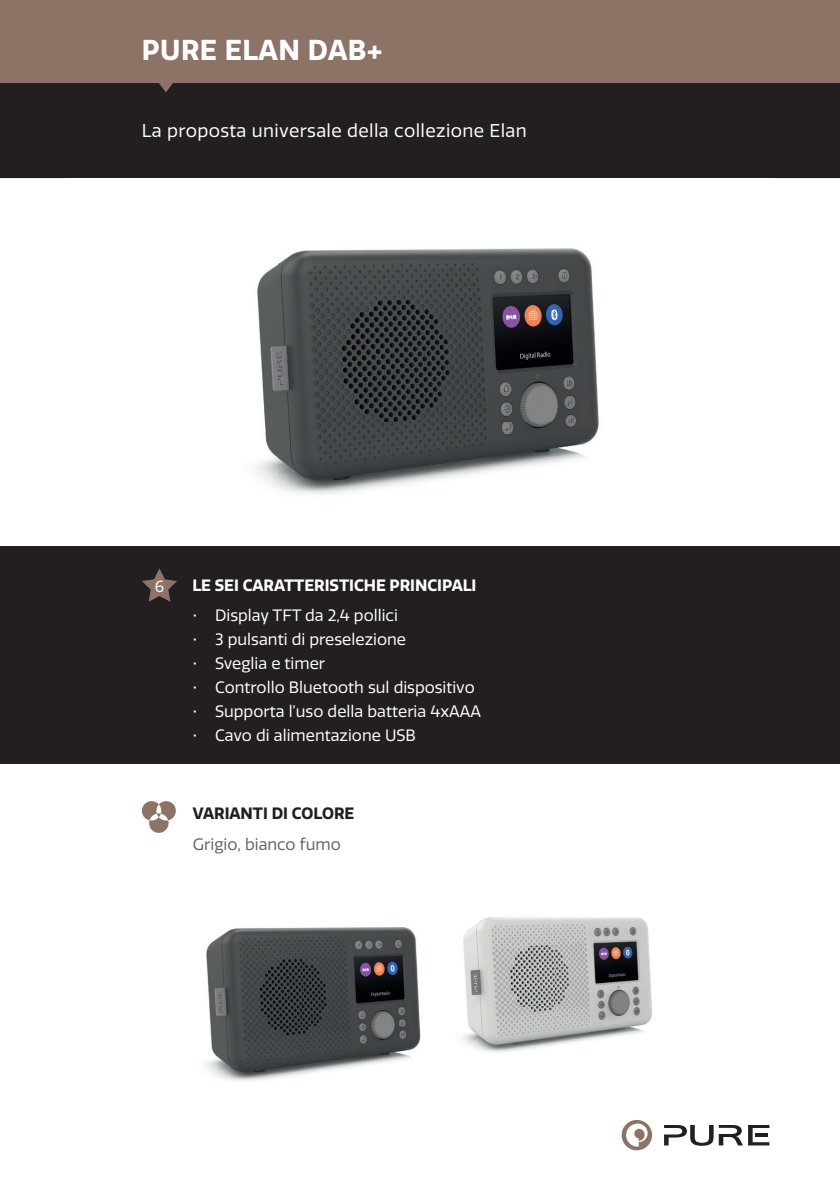
<style>
.page{position:relative;width:840px;height:1191px;background:#fff}
.page>*{position:absolute;margin:0;border:0;box-sizing:border-box;transform-origin:0 0}
.t1{font:700 28px "Quatro";letter-spacing:.02em;color:#fff}
.t2{font:18px "Quatro";letter-spacing:.02em;color:#fff}
.t3{font:16px "Quatro";color:#fff}
.t4{font:700 16px "Quatro";color:#fff}
.t5{font:16px "Quatro";color:#636366}
.t6{font:700 16px "Quatro";color:#231f20}
.t7{font:15.6px "Quatro";color:#fff}
</style>
<div class="page">
<div style="left:0;top:0;width:839px;height:99px;background:#8d7266"></div>
<div style="left:0;top:545px;width:839px;height:218px;background:#231f20"></div>
<svg style="left:142px;top:801px;width:34px;height:32px"></svg>
<svg style="left:142px;top:568px;width:35px;height:34px"></svg>
<div style="left:0;top:83px;width:839px;height:95px;background:#231f20"></div>
<img style="left:463px;top:917px;width:186px;height:30px">
<img style="left:462px;top:947px;width:191px;height:105px">
<svg style="left:664px;top:1125px;width:105px;height:20px"></svg>
<svg style="left:621px;top:1120px;width:30px;height:30px"></svg>
<img style="left:206px;top:927px;width:214px;height:99px">
<img style="left:205px;top:1026px;width:216px;height:55px">
<img style="left:256px;top:248px;width:343px;height:246px">
<img style="left:66px;top:545px;width:707px;height:1px">
<h1 class="t1" style="left:142px;top:33px;width:241px">PURE ELAN DAB+</h1>
<p class="t2" style="left:142px;top:121px;width:386px">La proposta universale della collezione Elan</p>
<p class="t7" style="left:155px;top:577px;width:11px">6</p>
<p class="t4" style="left:192px;top:576px;width:285px">LE SEI CARATTERISTICHE PRINCIPALI</p>
<p class="t3" style="left:192px;top:606px;width:207px">• Display TFT da 2,4 pollici</p>
<p class="t3" style="left:192px;top:630px;width:215px">• 3 pulsanti di preselezione</p>
<p class="t3" style="left:192px;top:654px;width:134px">• Sveglia e timer</p>
<p class="t3" style="left:192px;top:678px;width:284px">• Controllo Bluetooth sul dispositivo</p>
<p class="t3" style="left:192px;top:702px;width:290px">• Supporta l’uso della batteria 4xAAA</p>
<p class="t3" style="left:192px;top:726px;width:225px">• Cavo di alimentazione USB</p>
<p class="t6" style="left:193px;top:804px;width:163px">VARIANTI DI COLORE</p>
<p class="t5" style="left:193px;top:835px;width:149px">Grigio, bianco fumo</p>
</div>
